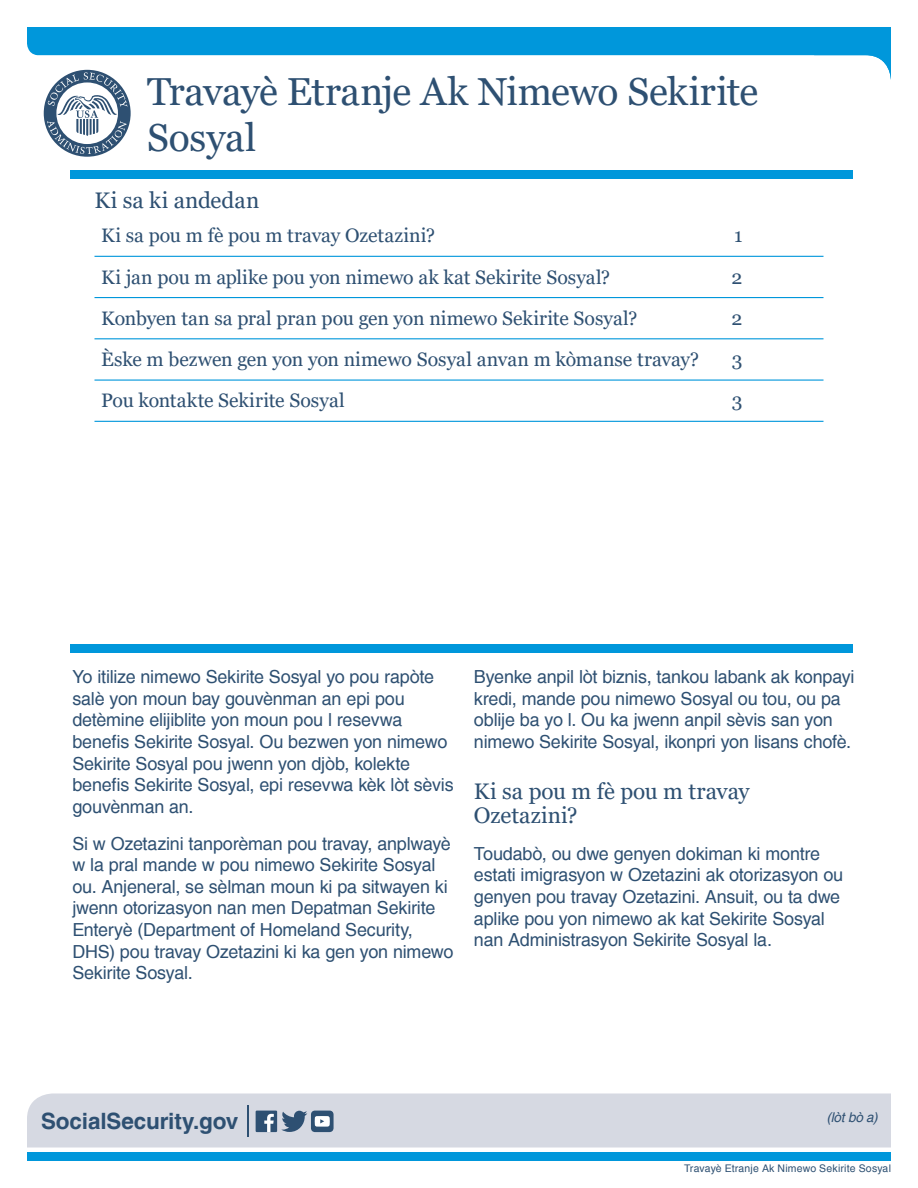
<style>
.page{position:relative;width:918px;height:1188px;background:#fff}
.page>*{position:absolute;margin:0;border:0;box-sizing:border-box;transform-origin:0 0}
.t1{font:39px/46.8px "Georgia";letter-spacing:-.01em;color:#2e5072}
.t2{font:22.5px/24px "Georgia";color:#2e5072}
.t3{font:700 22.5px "Helvetica";letter-spacing:-.005em;color:#2e5072}
.t4{font:19.5px "Georgia";color:#2e5072}
.t5{font:18px/21.6px "Helvetica";letter-spacing:-.015em;color:#2e5072}
.t6{font:italic 13.5px "Helvetica";color:#2e5072}
.t7{font:10.5px "Helvetica";letter-spacing:.015em;color:#2e5072}
</style>
<div class="page">
<svg style="left:27px;top:27px;width:787px;height:45px;fill:#0097db"></svg>
<div style="left:27px;top:1094px;width:864px;height:54px;background:#d6d9e2"></div>
<div style="left:27px;top:1153px;width:864px;height:8px;background:#0097db"></div>
<hr style="left:247px;top:1105px;width:2px;height:32px;background:#2e5072">
<div style="left:70px;top:644px;width:783px;height:8px;background:#0097db"></div>
<div style="left:70px;top:171px;width:783px;height:8px;background:#0097db"></div>
<svg style="left:814px;top:27px;width:77px;height:53px"></svg>
<svg style="left:44px;top:70px;width:87px;height:87px"></svg>
<svg style="left:47px;top:72px;width:80px;height:82px"></svg>
<hr style="left:94px;top:256px;width:730px;height:1px;background:#0097db">
<hr style="left:94px;top:297px;width:730px;height:1px;background:#0097db">
<hr style="left:94px;top:338px;width:730px;height:1px;background:#0097db">
<hr style="left:94px;top:380px;width:730px;height:1px;background:#0097db">
<hr style="left:94px;top:421px;width:730px;height:1px;background:#0097db">
<div style="left:256px;top:1111px;width:21px;height:21px;background:#2e5072"></div>
<svg style="left:264px;top:1114px;width:10px;height:18px"></svg>
<svg style="left:281px;top:1111px;width:53px;height:21px"></svg>
<h1 class="t1" style="left:147px;top:69px;width:612px">Travayè Etranje Ak Nimewo Sekirite<br>Sosyal</h1>
<h1 class="t2" style="left:94px;top:188px;width:166px">Ki sa ki andedan</h1>
<p class="t4" style="left:101px;top:224px;width:335px">Ki sa pou m fè pou m travay Ozetazini?</p>
<p class="t4" style="left:734px;top:224px;width:10px">1</p>
<p class="t4" style="left:101px;top:265px;width:510px">Ki jan pou m aplike pou yon nimewo ak kat Sekirite Sosyal?</p>
<p class="t4" style="left:732px;top:265px;width:12px">2</p>
<p class="t4" style="left:101px;top:306px;width:538px">Konbyen tan sa pral pran pou gen yon nimewo Sekirite Sosyal?</p>
<p class="t4" style="left:732px;top:306px;width:12px">2</p>
<p class="t4" style="left:101px;top:347px;width:599px">Èske m bezwen gen yon yon nimewo Sosyal anvan m kòmanse travay?</p>
<p class="t4" style="left:732px;top:347px;width:12px">3</p>
<p class="t4" style="left:101px;top:389px;width:245px">Pou kontakte Sekirite Sosyal</p>
<p class="t4" style="left:732px;top:389px;width:12px">3</p>
<p class="t5" style="left:72px;top:667px;width:383px">Yo itilize nimewo Sekirite Sosyal yo pou rapòte salè yon moun bay gouvènman an epi pou detèmine elijiblite yon moun pou l resevwa benefis Sekirite Sosyal. Ou bezwen yon nimewo Sekirite Sosyal pou jwenn yon djòb, kolekte benefis Sekirite Sosyal, epi resevwa kèk lòt sèvis gouvènman an.</p>
<p class="t5" style="left:72px;top:833px;width:383px">Si w Ozetazini tanporèman pou travay, anplwayè w la pral mande w pou nimewo Sekirite Sosyal ou. Anjeneral, se sèlman moun ki pa sitwayen ki jwenn otorizasyon nan men Depatman Sekirite Enteryè (Department of Homeland Security, DHS) pou travay Ozetazini ki ka gen yon nimewo Sekirite Sosyal.</p>
<p class="t5" style="left:474px;top:667px;width:382px">Byenke anpil lòt biznis, tankou labank ak konpayi kredi, mande pou nimewo Sosyal ou tou, ou pa oblije ba yo l. Ou ka jwenn anpil sèvis san yon nimewo Sekirite Sosyal, ikonpri yon lisans chofè.</p>
<h1 class="t2" style="left:474px;top:780px;width:277px">Ki sa pou m fè pou m travay<br>Ozetazini?</h1>
<p class="t5" style="left:474px;top:843px;width:371px">Toudabò, ou dwe genyen dokiman ki montre estati imigrasyon w Ozetazini ak otorizasyon ou genyen pou travay Ozetazini. Ansuit, ou ta dwe aplike pou yon nimewo ak kat Sekirite Sosyal nan Administrasyon Sekirite Sosyal la.</p>
<p class="t3" style="left:41px;top:1108px;width:199px">SocialSecurity.gov</p>
<p class="t6" style="left:827px;top:1110px;width:52px">(lòt bò a)</p>
<p class="t7" style="left:684px;top:1163px;width:208px">Travayè Etranje Ak Nimewo Sekirite Sosyal</p>
</div>
